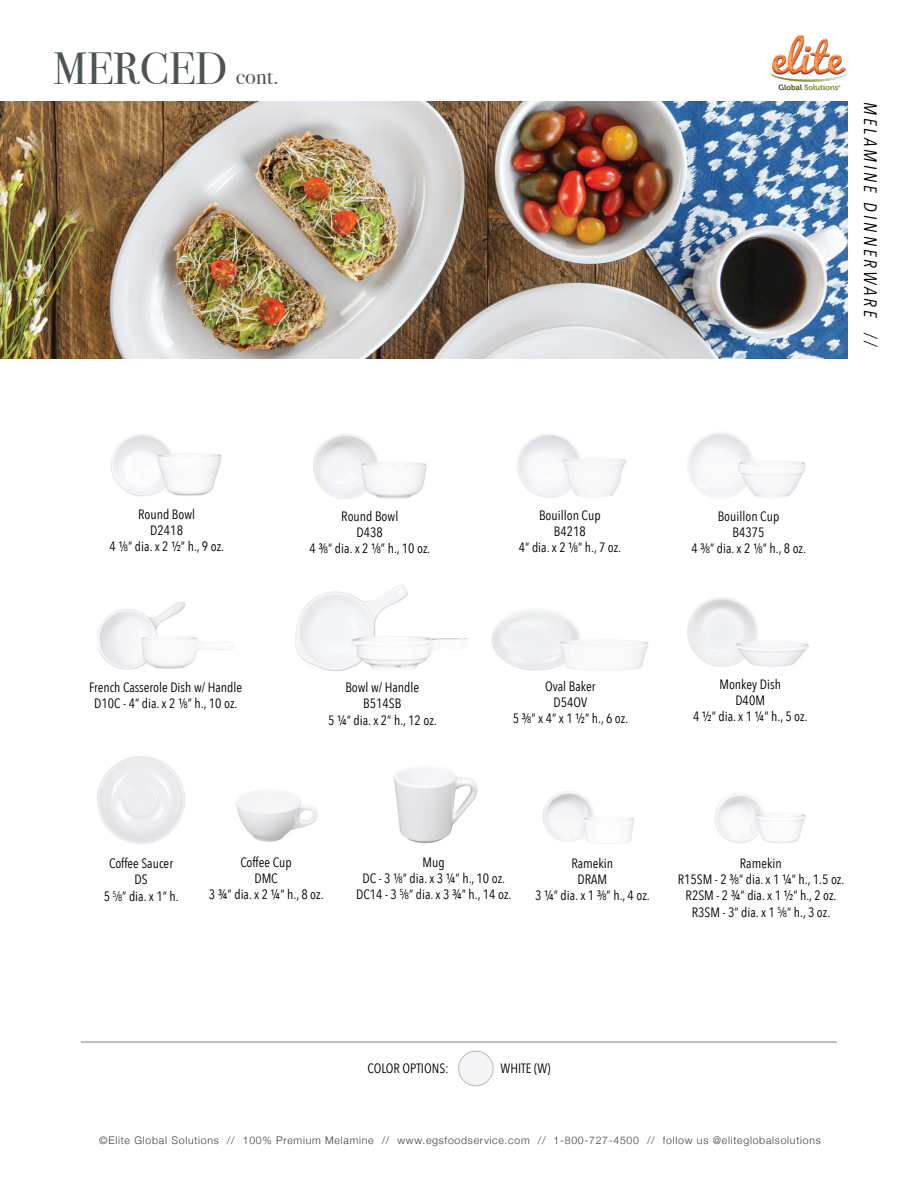
<style>
.page{position:relative;width:918px;height:1188px;background:#fff}
.page>*{position:absolute;margin:0;border:0;box-sizing:border-box;transform-origin:0 0}
.t1{font:45px "Bodoni Svty Two ITCTT";color:#4d5457}
.t2{font:italic 18px "Avenir Next Condensed";letter-spacing:.17em;color:#000001}
.t3{font:13.5px/16.2px "Avenir Next Condensed";color:#000001;text-align:center}
.t4{font:300 10.5px "Helvetica Neue";letter-spacing:.07em;color:#353d3f}
.s1{font-size:22.5px}
.s2{font-size:9px}
</style>
<div class="page">
<img style="left:0;top:102px;width:848px;height:257px">
<svg style="left:80px;top:1041px;width:758px;height:2px;background:#c0bfbf"></svg>
<img style="left:762px;top:35px;width:86px;height:73px">
<img style="left:459px;top:1051px;width:34px;height:35px;border-radius:17px">
<div style="left:458px;top:1051px;width:35px;height:35px;border:1px solid #bcbbbb;border-radius:50%"></div>
<img style="left:313px;top:434px;width:114px;height:65px">
<img style="left:111px;top:434px;width:111px;height:62px">
<img style="left:491px;top:610px;width:157px;height:61px">
<img style="left:97px;top:602px;width:134px;height:68px">
<img style="left:517px;top:434px;width:110px;height:64px">
<img style="left:687px;top:432px;width:119px;height:66px">
<img style="left:687px;top:597px;width:122px;height:70px">
<img style="left:295px;top:585px;width:173px;height:86px">
<img style="left:236px;top:790px;width:82px;height:52px">
<img style="left:97px;top:756px;width:88px;height:88px">
<img style="left:394px;top:769px;width:84px;height:75px">
<img style="left:542px;top:791px;width:92px;height:53px">
<img style="left:714px;top:793px;width:92px;height:50px">
<p class="t1" style="left:53px;top:32px;width:228px">MERCED <span class="s1">cont.</span></p>
<p class="t2" style="left:881px;top:102px;width:247px;rotate:90deg">MELAMINE DINNERWARE //</p>
<p class="t3" style="left:138px;top:505px;width:58px">Round Bowl</p>
<p class="t3" style="left:150px;top:522px;width:34px">D2418</p>
<p class="t3" style="left:110px;top:538px;width:116px">4 1/<span class="s2">8</span>” dia. x 2 1/2” h., 9 oz.</p>
<p class="t3" style="left:341px;top:507px;width:58px">Round Bowl</p>
<p class="t3" style="left:357px;top:524px;width:28px">D438</p>
<p class="t3" style="left:310px;top:540px;width:122px">4 3/<span class="s2">8</span>” dia. x 2 1/<span class="s2">8</span>” h., 10 oz.</p>
<p class="t3" style="left:539px;top:507px;width:63px">Bouillon Cup</p>
<p class="t3" style="left:554px;top:523px;width:33px">B4218</p>
<p class="t3" style="left:519px;top:539px;width:104px">4” dia. x 2 1/<span class="s2">8</span>” h., 7 oz.</p>
<p class="t3" style="left:89px;top:679px;width:155px">French Casserole Dish w/ Handle<br>D10C - 4” dia. x 2 1/<span class="s2">8</span>” h., 10 oz.</p>
<p class="t3" style="left:545px;top:677px;width:52px">Oval Baker</p>
<p class="t3" style="left:345px;top:679px;width:75px">Bowl w/ Handle</p>
<p class="t3" style="left:363px;top:695px;width:40px">B514SB</p>
<p class="t3" style="left:328px;top:711px;width:110px">5 ¼” dia. x 2” h., 12 oz.</p>
<p class="t3" style="left:554px;top:694px;width:35px">D54OV</p>
<p class="t3" style="left:513px;top:710px;width:117px">5 3/<span class="s2">8</span>” x 4” x 1 1/2” h., 6 oz.</p>
<p class="t3" style="left:718px;top:507px;width:63px">Bouillon Cup</p>
<p class="t3" style="left:733px;top:524px;width:33px">B4375</p>
<p class="t3" style="left:691px;top:540px;width:116px">4 3/<span class="s2">8</span>” dia. x 2 1/<span class="s2">8</span>” h., 8 oz.</p>
<p class="t3" style="left:719px;top:675px;width:63px">Monkey Dish</p>
<p class="t3" style="left:735px;top:692px;width:31px">D40M</p>
<p class="t3" style="left:693px;top:708px;width:116px">4 ½” dia. x 1 ¼” h., 5 oz.</p>
<p class="t3" style="left:109px;top:855px;width:66px">Coffee Saucer</p>
<p class="t3" style="left:134px;top:871px;width:15px">DS</p>
<p class="t3" style="left:104px;top:887px;width:76px">5 <sup>5</sup>/<span class="s2">8</span>” dia. x 1” h.</p>
<p class="t3" style="left:240px;top:853px;width:53px">Coffee Cup<br>DMC</p>
<p class="t3" style="left:209px;top:886px;width:116px">3 ¾” dia. x 2 ¼” h., 8 oz.</p>
<p class="t3" style="left:422px;top:853px;width:24px">Mug</p>
<p class="t3" style="left:362px;top:869px;width:144px">DC - 3 1/<span class="s2">8</span>” dia. x 3 1/4” h., 10 oz.</p>
<p class="t3" style="left:356px;top:886px;width:157px">DC14 - 3 <sup>5</sup>/<span class="s2">8</span>” dia. x 3 3/4” h., 14 oz.</p>
<p class="t3" style="left:571px;top:855px;width:43px">Ramekin</p>
<p class="t3" style="left:578px;top:871px;width:31px">DRAM</p>
<p class="t3" style="left:535px;top:887px;width:116px">3 1/4” dia. x 1 3/<span class="s2">8</span>” h., 4 oz.</p>
<p class="t3" style="left:740px;top:855px;width:43px">Ramekin</p>
<p class="t3" style="left:678px;top:871px;width:168px">R15SM - 2 3/<span class="s2">8</span>” dia. x 1 1/4” h., 1.5 oz.</p>
<p class="t3" style="left:686px;top:887px;width:152px">R2SM - 2 3/4” dia. x 1 1/2” h., 2 oz.</p>
<p class="t3" style="left:692px;top:903px;width:140px">R3SM - 3” dia. x 1 <sup>5</sup>/<span class="s2">8</span>” h., 3 oz.</p>
<p class="t3" style="left:368px;top:1060px;width:83px">COLOR OPTIONS:</p>
<p class="t3" style="left:501px;top:1060px;width:52px">WHITE (W)</p>
<p class="t4" style="left:99px;top:1132px;width:723px">©Elite Global Solutions // 100% Premium Melamine // www.egsfoodservice.com // 1-800-727-4500 // follow us @eliteglobalsolutions</p>
</div>
